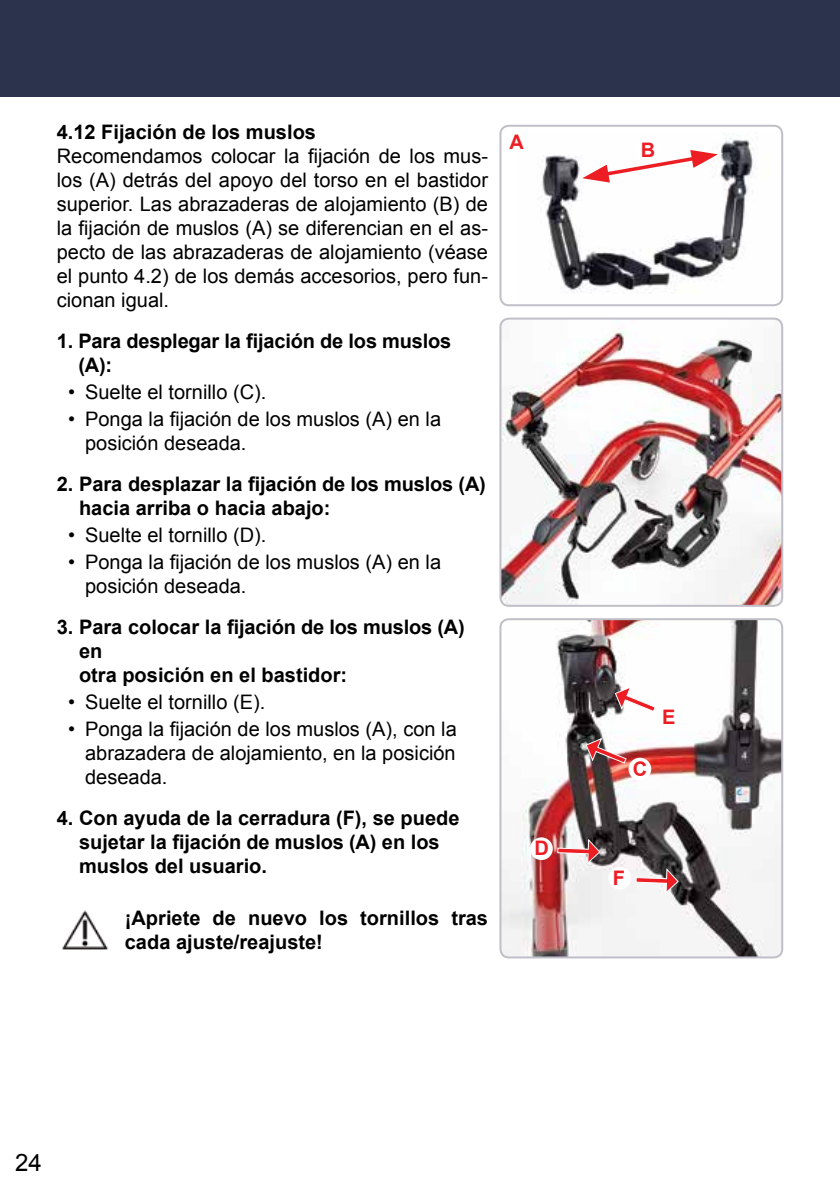
<style>
.page{position:relative;width:840px;height:1191px;background:#fff}
.page>*{position:absolute;margin:0;border:0;box-sizing:border-box;transform-origin:0 0}
.t1{font:24px "Arial";color:#000}
.t2{font:20px/24px "Arial";color:#000;text-align:justify}
.t3{font:700 20px/24px "Arial";color:#000}
.t4{font:700 20px "Arial";color:#ed1d24}
</style>
<div class="page">
<div style="left:0;top:0;width:839px;height:96px;background:#2b344c"></div>
<img style="left:502px;top:318px;width:279px;height:288px">
<div style="left:499px;top:317px;width:283px;height:290px;border:2px solid #c0bfc7;border-radius:9px"></div>
<img style="left:502px;top:619px;width:279px;height:338px">
<div style="left:499px;top:618px;width:283px;height:340px;border:2px solid #c0bfc7;border-radius:9px"></div>
<div style="left:628px;top:757px;width:23px;height:23px;background:#fff;border-radius:50%"></div>
<svg style="left:585px;top:738px;width:41px;height:25px"></svg>
<div style="left:657px;top:706px;width:23px;height:23px;background:#fff;border-radius:50%"></div>
<svg style="left:614px;top:686px;width:41px;height:26px"></svg>
<div style="left:608px;top:867px;width:22px;height:22px;background:#fff;border-radius:50%"></div>
<svg style="left:635px;top:868px;width:43px;height:25px"></svg>
<div style="left:530px;top:837px;width:22px;height:23px;background:#fff;border-radius:50%"></div>
<svg style="left:557px;top:839px;width:43px;height:25px"></svg>
<img style="left:62px;top:910px;width:47px;height:40px">
<img style="left:542px;top:136px;width:239px;height:169px">
<div style="left:499px;top:125px;width:283px;height:181px;border:2px solid #c0bfc7;border-radius:9px"></div>
<div style="left:636px;top:139px;width:22px;height:23px;background:#fff;border-radius:50%"></div>
<svg style="left:574px;top:147px;width:150px;height:38px"></svg>
<p class="t3" style="left:57px;top:121px;width:260px">4.12 Fijación de los muslos</p>
<p class="t2" style="left:57px;top:144px;width:432px">Recomendamos colocar la fijación de los mus&shy;los (A) detrás del apoyo del torso en el bastidor superior. Las abrazaderas de alojamiento (B) de la fijación de muslos (A) se diferencian en el as&shy;pecto de las abrazaderas de alojamiento (véase el punto 4.2) de los demás accesorios, pero fun&shy;cionan igual.</p>
<p class="t3" style="left:78px;top:330px;width:374px;text-indent:-22px">1. Para desplegar la fijación de los muslos (A):</p>
<p class="t2" style="left:68px;top:380px;width:200px">• Suelte el tornillo (C).</p>
<p class="t2" style="left:85px;top:407px;width:357px;text-indent:-17px">• Ponga la fijación de los muslos (A) en la posición deseada.</p>
<p class="t3" style="left:79px;top:473px;width:408px;text-indent:-22px">2. Para desplazar la fijación de los muslos (A) hacia arriba o hacia abajo:</p>
<p class="t2" style="left:68px;top:523px;width:200px">• Suelte el tornillo (D).</p>
<p class="t2" style="left:85px;top:550px;width:357px;text-indent:-17px">• Ponga la fijación de los muslos (A) en la posición deseada.</p>
<p class="t3" style="left:79px;top:615px;width:387px;text-indent:-22px">3. Para colocar la fijación de los muslos (A) en<br>otra posición en el bastidor:</p>
<p class="t2" style="left:68px;top:690px;width:199px">• Suelte el tornillo (E).</p>
<p class="t2" style="left:85px;top:717px;width:373px;text-indent:-17px">• Ponga la fijación de los muslos (A), con la abrazadera de alojamiento, en la posición deseada.</p>
<p class="t3" style="left:79px;top:806px;width:382px;text-indent:-22px">4. Con ayuda de la cerradura (F), se puede sujetar la fijación de muslos (A) en los muslos del usuario.</p>
<p class="t3" style="left:125px;top:907px;width:364px">¡Apriete de nuevo los tornillos tras cada ajuste/reajuste!</p>
<p class="t4" style="left:509px;top:129px;width:16px">A</p>
<p class="t4" style="left:534px;top:835px;width:16px">D</p>
<p class="t4" style="left:640px;top:137px;width:16px">B</p>
<p class="t4" style="left:632px;top:755px;width:16px">C</p>
<p class="t4" style="left:661px;top:704px;width:15px">E</p>
<p class="t4" style="left:612px;top:864px;width:14px">F</p>
<p class="t1" style="left:15px;top:1147px;width:28px">24</p>
</div>
